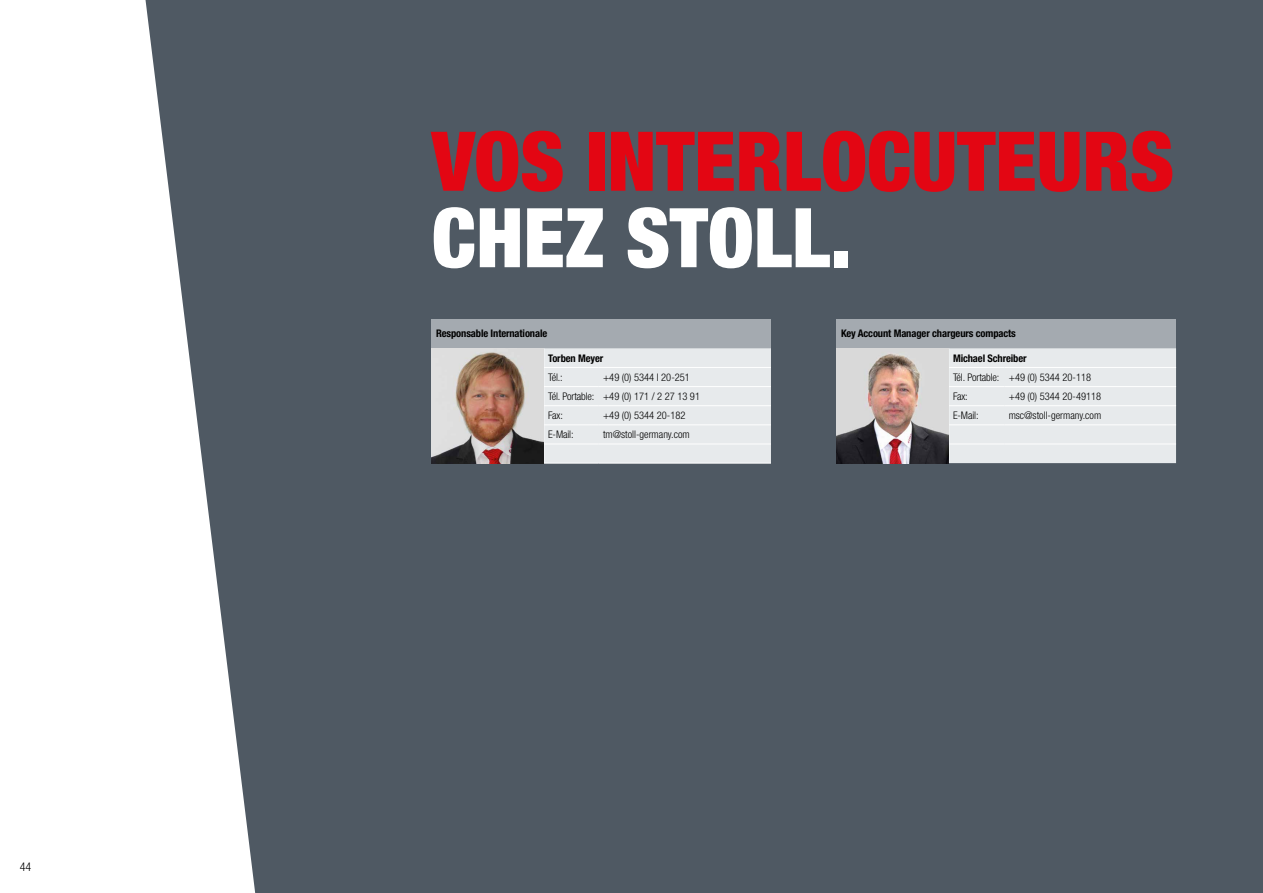
<style>
.page{position:relative;width:1263px;height:893px;background:#fff}
.page>*{position:absolute;margin:0;border:0;box-sizing:border-box;transform-origin:0 0}
.t1{font:900 condensed 82.5px "Helvetica Neue LTW1 G";color:#e30613}
.t2{font:900 condensed 82.5px "Helvetica Neue LTW1 G";color:#fff}
.t3{font:300 condensed 12px "Helvetica Neue LTW1 G";color:#000}
.t4{font:300 condensed 10.5px/19.2px "Helvetica Neue LTW1 G";color:#000}
.t5{font:700 condensed 10.5px "Helvetica Neue LTW1 G";letter-spacing:-.01em;color:#000}
</style>
<div class="page">
<div style="left:146px;top:0;width:1117px;height:893px;background:#4f5963"></div>
<div style="left:432px;top:319px;width:339px;height:29px;background:#a4aab0"></div>
<svg style="left:543px;top:348px;width:228px;height:115px;background:#e7eaec"></svg>
<hr style="left:599px;top:444px;width:172px;height:1px;background:#fff">
<hr style="left:543px;top:463px;width:56px;height:1px;background:#fff">
<hr style="left:599px;top:463px;width:172px;height:1px;background:#fff">
<img style="left:432px;top:348px;width:111px;height:115px">
<div style="left:837px;top:319px;width:339px;height:29px;background:#a4aab0"></div>
<svg style="left:948px;top:348px;width:228px;height:115px;background:#e7e9eb"></svg>
<hr style="left:1004px;top:444px;width:172px;height:1px;background:#fff">
<img style="left:837px;top:348px;width:111px;height:115px">
<p class="t3" style="left:20px;top:860px;width:13px">44</p>
<h1 class="t1" style="left:432px;top:112px;width:744px">VOS INTERLOCUTEURS</h1>
<h1 class="t2" style="left:432px;top:189px;width:421px">CHEZ STOLL.</h1>
<p class="t5" style="left:436px;top:327px;width:113px">Responsable Internationale</p>
<p class="t5" style="left:548px;top:352px;width:57px">Torben Meyer</p>
<p class="t4" style="left:548px;top:368px;width:16px">Tél.:</p>
<p class="t4" style="left:548px;top:368px;width:153px;text-indent:55px">+49 (0) 5344 I 20-251<br>Tél. Portable: +49 (0) 171 / 2 27 13 91<br>Fax:</p>
<p class="t4" style="left:603px;top:406px;width:84px">+49 (0) 5344 20-182</p>
<p class="t4" style="left:548px;top:425px;width:27px">E-Mail:</p>
<p class="t4" style="left:603px;top:425px;width:88px">tm@stoll-germany.com</p>
<p class="t5" style="left:841px;top:327px;width:176px">Key Account Manager chargeurs compacts</p>
<p class="t5" style="left:953px;top:352px;width:75px">Michael Schreiber</p>
<p class="t4" style="left:953px;top:368px;width:140px">Tél. Portable: +49 (0) 5344 20-118<br>Fax:</p>
<p class="t4" style="left:1009px;top:387px;width:94px">+49 (0) 5344 20-49118</p>
<p class="t4" style="left:953px;top:406px;width:27px">E-Mail:</p>
<p class="t4" style="left:1009px;top:406px;width:94px">msc@stoll-germany.com</p>
</div>
